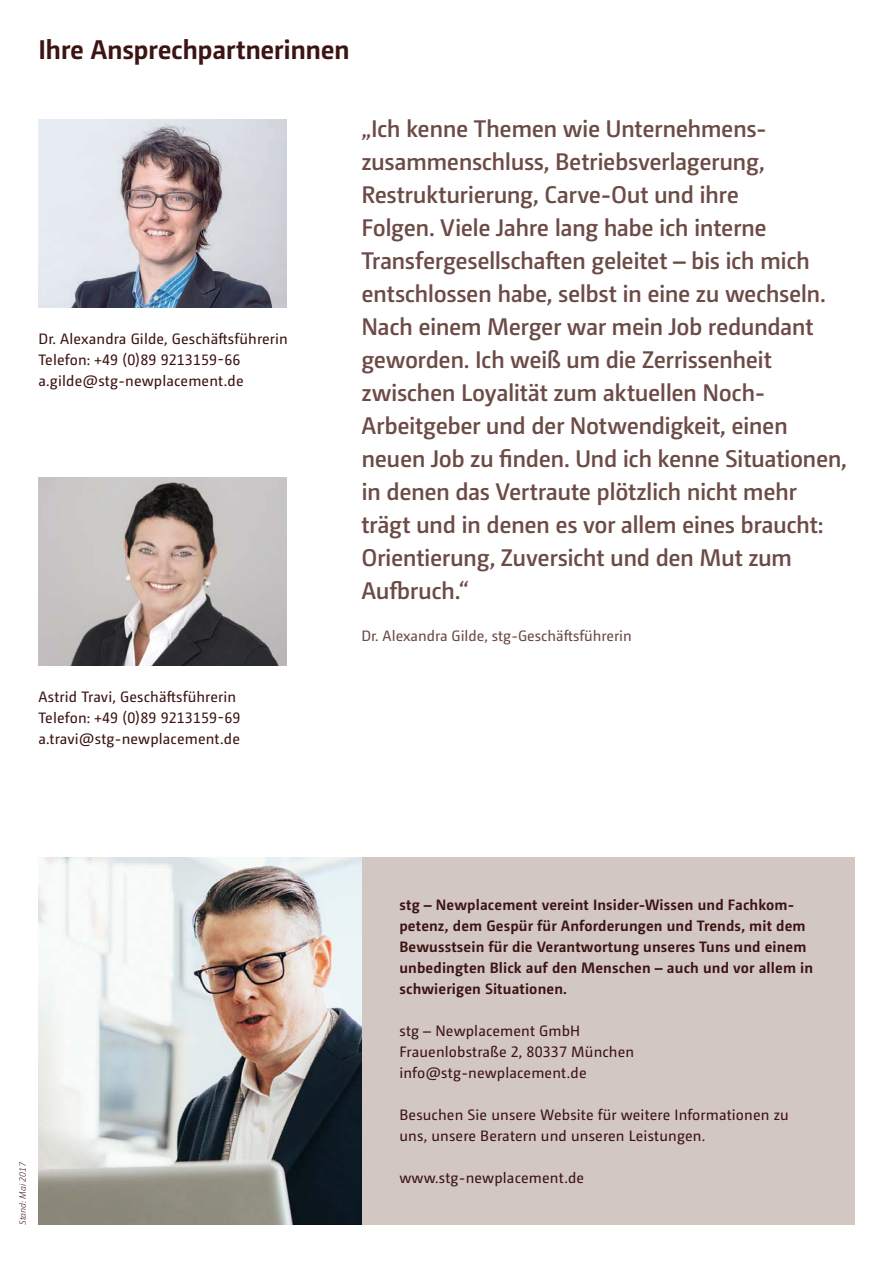
<style>
.page{position:relative;width:893px;height:1263px;background:#fff}
.page>*{position:absolute;margin:0;border:0;box-sizing:border-box;transform-origin:0 0}
.t1{font:700 27px "Camingo Dos Pro";letter-spacing:-.015em;color:#3c1413}
.t2{font:600 24px/33px "Camingo Dos Pro";letter-spacing:-.02em;color:#6c4b46}
.t3{font:15px/21px "Camingo Dos Pro";letter-spacing:.01em;color:#3c1413}
.t4{font:700 15px/21px "Camingo Dos Pro";letter-spacing:.01em;color:#3c1413}
.t5{font:15px "Camingo Dos Pro";color:#6c4b46}
.t6{font:italic 300 9px "Camingo Dos Pro";color:#3c1413}
</style>
<div class="page">
<img style="left:38px;top:477px;width:248px;height:189px">
<div style="left:361px;top:857px;width:494px;height:368px;background:#d3c7c3"></div>
<img style="left:38px;top:119px;width:248px;height:189px">
<img style="left:38px;top:857px;width:323px;height:368px">
<p class="t1" style="left:38px;top:33px;width:313px">Ihre Ansprechpartnerinnen</p>
<p class="t3" style="left:38px;top:329px;width:251px">Dr. Alexandra Gilde, Geschäftsführerin</p>
<p class="t3" style="left:38px;top:350px;width:204px">Telefon: +49 (0)89 9213159-66</p>
<p class="t3" style="left:38px;top:371px;width:207px">a.gilde@stg-newplacement.de</p>
<p class="t3" style="left:38px;top:686px;width:199px">Astrid Travi, Geschäftsführerin</p>
<p class="t3" style="left:38px;top:707px;width:204px">Telefon: +49 (0)89 9213159-69</p>
<p class="t3" style="left:38px;top:728px;width:203px">a.travi@stg-newplacement.de</p>
<p class="t2" style="left:361px;top:112px;width:487px">„Ich kenne Themen wie Unternehmens&shy;zusammenschluss, Betriebsverlagerung, Restrukturierung, Carve-Out und ihre<br>Folgen. Viele Jahre lang habe ich interne Transfergesellschaften geleitet – bis ich mich entschlossen habe, selbst in eine zu wechseln.<br>Nach einem Merger war mein Job redundant geworden. Ich weiß um die Zerrissenheit zwischen Loyalität zum aktuellen Noch-Arbeitgeber und der Notwendigkeit, einen neuen Job zu finden. Und ich kenne Situationen, in denen das Vertraute plötzlich nicht mehr trägt und in denen es vor allem eines braucht:<br>Orientierung, Zuversicht und den Mut zum Aufbruch.“</p>
<p class="t5" style="left:361px;top:627px;width:272px">Dr. Alexandra Gilde, stg-Geschäftsführerin</p>
<p class="t6" style="left:18px;top:1225px;width:64px;rotate:-90deg">Stand: Mai 2017</p>
<p class="t4" style="left:399px;top:894px;width:415px">stg – Newplacement vereint Insider-Wissen und Fachkom&shy;petenz, dem Gespür für Anforderungen und Trends, mit dem Bewusstsein für die Verantwortung unseres Tuns und einem unbedingten Blick auf den Menschen – auch und vor allem in schwierigen Situationen.</p>
<p class="t3" style="left:399px;top:1020px;width:182px">stg – Newplacement GmbH</p>
<p class="t3" style="left:399px;top:1041px;width:236px">Frauenlobstraße 2, 80337 München</p>
<p class="t3" style="left:399px;top:1062px;width:189px">info@stg-newplacement.de</p>
<p class="t3" style="left:399px;top:1104px;width:391px">Besuchen Sie unsere Website für weitere Informationen zu uns, unsere Beratern und unseren Leistungen.</p>
<p class="t3" style="left:399px;top:1167px;width:186px">www.stg-newplacement.de</p>
</div>
